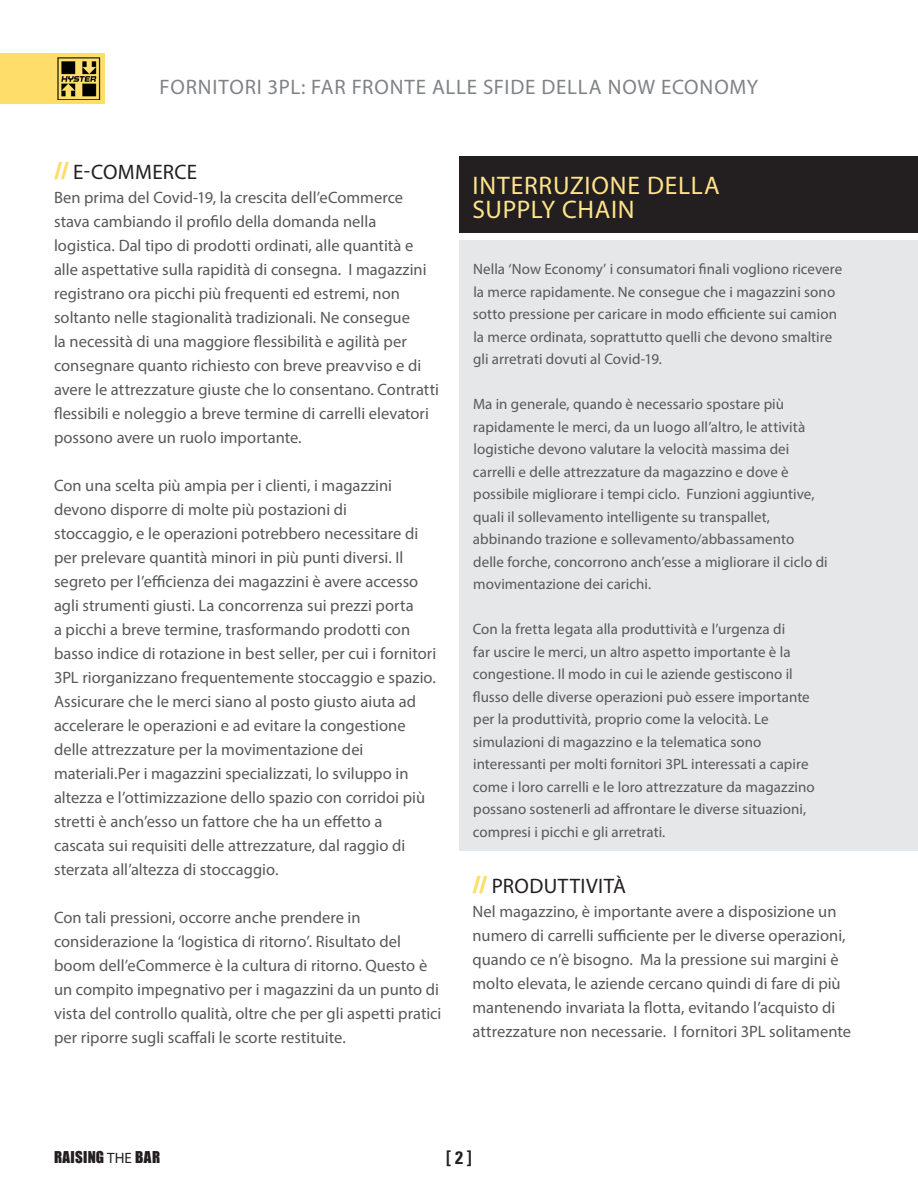
<style>
.page{position:relative;width:918px;height:1188px;background:#fff}
.page>*{position:absolute;margin:0;border:0;box-sizing:border-box;transform-origin:0 0}
.t1{font:25.5px/24px "Myriad Pro";letter-spacing:.03em;color:#ffe48a}
.t2{font:21px "Myriad Pro";letter-spacing:.035em;color:#808285}
.t3{font:21px "Myriad Pro";letter-spacing:.02em;color:#231f20}
.t4{font:700 condensed 18px "Univers LT Std";color:#231f20}
.t5{font:16.5px/24px "Myriad Pro";color:#57585a}
.t6{font:15px/22.5px "Myriad Pro";letter-spacing:.005em;color:#57585a}
.t7{font:15px "Impact";letter-spacing:.02em;color:#231f20}
.s1{font-family:"Impact";color:#ffdd6b}
.s2{font-family:"Myriad Pro"}
</style>
<div class="page">
<div style="left:459px;top:240px;width:459px;height:610px;background:#e6e7e9"></div>
<div style="left:459px;top:156px;width:459px;height:77px;background:#231f20"></div>
<div style="left:0;top:53px;width:104px;height:51px;background:#ffdd6b"></div>
<img style="left:58px;top:58px;width:42px;height:42px">
<p class="t2" style="left:160px;top:74px;width:600px">FORNITORI 3PL: FAR FRONTE ALLE SFIDE DELLA NOW ECONOMY</p>
<p class="t3" style="left:54px;top:159px;width:145px"><span class="s1">//</span> E-COMMERCE</p>
<p class="t5" style="left:54px;top:185px;width:387px">Ben prima del Covid-19, la crescita dell’eCommerce stava cambiando il profilo della domanda nella logistica. Dal tipo di prodotti ordinati, alle quantità e alle aspettative sulla rapidità di consegna. I magazzini registrano ora picchi più frequenti ed estremi, non soltanto nelle stagionalità tradizionali. Ne consegue<br>la necessità di una maggiore flessibilità e agilità per consegnare quanto richiesto con breve preavviso e di avere le attrezzature giuste che lo consentano. Contratti flessibili e noleggio a breve termine di carrelli elevatori possono avere un ruolo importante.</p>
<p class="t5" style="left:54px;top:473px;width:384px">Con una scelta più ampia per i clienti, i magazzini devono disporre di molte più postazioni di<br>stoccaggio, e le operazioni potrebbero necessitare di per prelevare quantità minori in più punti diversi. Il segreto per l’efficienza dei magazzini è avere accesso agli strumenti giusti. La concorrenza sui prezzi porta<br>a picchi a breve termine, trasformando prodotti con basso indice di rotazione in best seller, per cui i fornitori 3PL riorganizzano frequentemente stoccaggio e spazio.<br>Assicurare che le merci siano al posto giusto aiuta ad accelerare le operazioni e ad evitare la congestione delle attrezzature per la movimentazione dei materiali.Per i magazzini specializzati, lo sviluppo in altezza e l’ottimizzazione dello spazio con corridoi più stretti è anch’esso un fattore che ha un effetto a cascata sui requisiti delle attrezzature, dal raggio di sterzata all’altezza di stoccaggio.</p>
<p class="t5" style="left:54px;top:905px;width:389px">Con tali pressioni, occorre anche prendere in considerazione la ‘logistica di ritorno’. Risultato del boom dell’eCommerce è la cultura di ritorno. Questo è un compito impegnativo per i magazzini da un punto di vista del controllo qualità, oltre che per gli aspetti pratici per riporre sugli scaffali le scorte restituite.</p>
<p class="t1" style="left:473px;top:173px;width:249px">INTERRUZIONE DELLA<br>SUPPLY CHAIN</p>
<p class="t6" style="left:473px;top:258px;width:371px">Nella ‘Now Economy’ i consumatori finali vogliono ricevere la merce rapidamente. Ne consegue che i magazzini sono sotto pressione per caricare in modo efficiente sui camion la merce ordinata, soprattutto quelli che devono smaltire gli arretrati dovuti al Covid-19.</p>
<p class="t6" style="left:473px;top:393px;width:356px">Ma in generale, quando è necessario spostare più rapidamente le merci, da un luogo all’altro, le attività logistiche devono valutare la velocità massima dei carrelli e delle attrezzature da magazzino e dove è possibile migliorare i tempi ciclo. Funzioni aggiuntive, quali il sollevamento intelligente su transpallet, abbinando trazione e sollevamento/abbassamento delle forche, concorrono anch’esse a migliorare il ciclo di movimentazione dei carichi.</p>
<p class="t6" style="left:473px;top:618px;width:344px">Con la fretta legata alla produttività e l’urgenza di<br>far uscire le merci, un altro aspetto importante è la congestione. Il modo in cui le aziende gestiscono il flusso delle diverse operazioni può essere importante per la produttività, proprio come la velocità. Le simulazioni di magazzino e la telematica sono interessanti per molti fornitori 3PL interessati a capire come i loro carrelli e le loro attrezzature da magazzino possano sostenerli ad affrontare le diverse situazioni, compresi i picchi e gli arretrati.</p>
<p class="t3" style="left:472px;top:873px;width:155px"><span class="s1">//</span> PRODUTTIVITÀ</p>
<p class="t5" style="left:472px;top:899px;width:380px">Nel magazzino, è importante avere a disposizione un numero di carrelli sufficiente per le diverse operazioni, quando ce n’è bisogno. Ma la pressione sui margini è molto elevata, le aziende cercano quindi di fare di più mantenendo invariata la flotta, evitando l’acquisto di attrezzature non necessarie. I fornitori 3PL solitamente</p>
<p class="t7" style="left:54px;top:1146px;width:108px">RAISING <span class="s2">THE</span> BAR</p>
<p class="t4" style="left:446px;top:1147px;width:27px">[ 2 ]</p>
</div>
